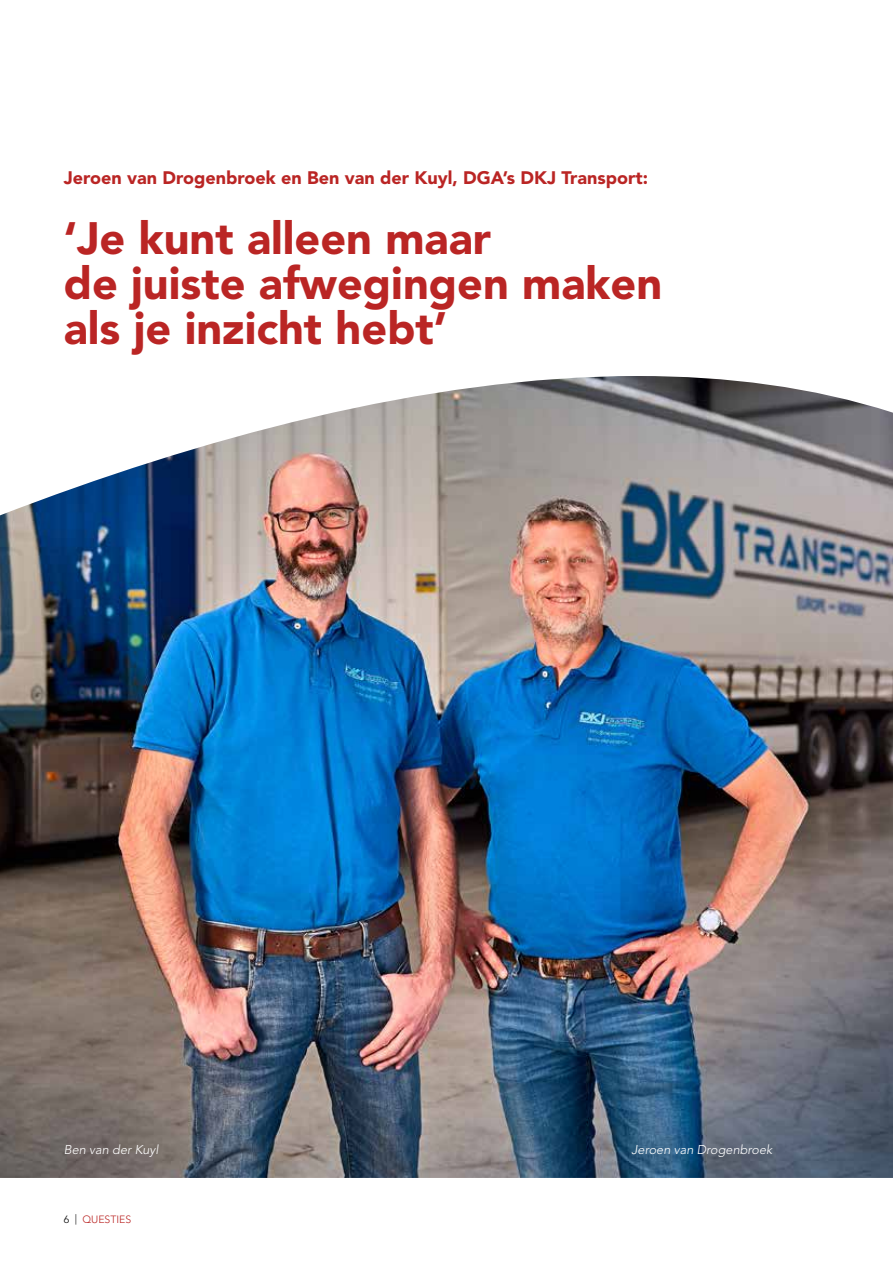
<style>
.page{position:relative;width:893px;height:1263px;background:#fff}
.page>*{position:absolute;margin:0;border:0;box-sizing:border-box;transform-origin:0 0}
.t1{font:900 45px/45px "Avenir LT Std";color:#ba2524}
.t2{font:900 18px "Avenir LT Std";color:#ba2524}
.t3{font:italic 300 12.75px "Avenir LT Std";color:#fff}
.t4{font:300 10.5px "Avenir LT Std";color:#ba2524}
.s1{color:#000}
</style>
<div class="page">
<img style="left:0;top:376px;width:893px;height:802px">
<p class="t2" style="left:64px;top:167px;width:586px">Jeroen van Drogenbroek en Ben van der Kuyl, DGA’s DKJ Transport:</p>
<p class="t1" style="left:64px;top:216px;width:600px">‘Je kunt alleen maar<br>de juiste afwegingen maken als je inzicht hebt’</p>
<p class="t3" style="left:64px;top:1142px;width:96px">Ben van der Kuyl</p>
<p class="t3" style="left:631px;top:1142px;width:142px">Jeroen van Drogenbroek</p>
<p class="t4" style="left:64px;top:1213px;width:69px"><span class="s1">6 |</span> QUESTIES</p>
</div>
